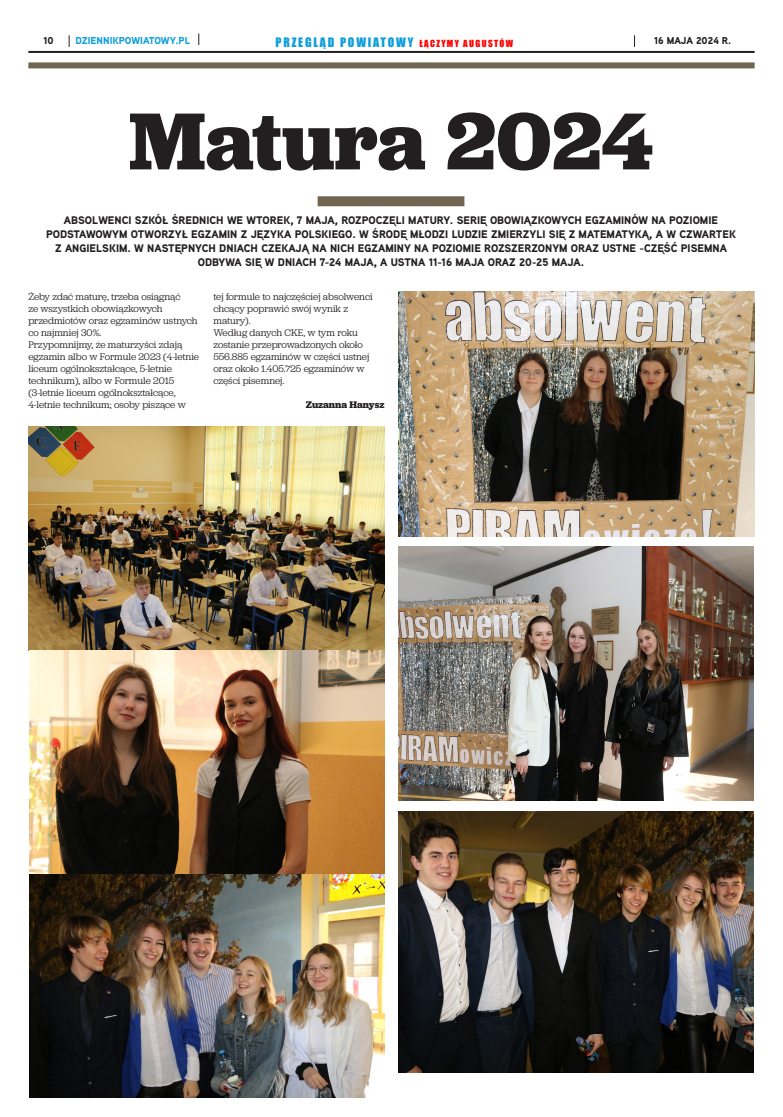
<style>
.page{position:relative;width:783px;height:1117px;background:#fff}
.page>*{position:absolute;margin:0;border:0;box-sizing:border-box;transform-origin:0 0}
.Header_50pt{font:700 84px "Jubilat";color:#231f20}
.t1{font:12px "Impact";letter-spacing:.15em;color:#0f9fdb}
.Intro_CAPS{font:900 11px/14px "Aaux Next";color:#231f20;text-align:center}
.Body{font:10px/12px "Jubilat";color:#231f20}
.t2{font:900 10px "Aaux Next";color:#0f9fdb}
.t3{font:900 10px "Aaux Next";color:#231f20}
.Body-2{font:700 10px "Jubilat";color:#231f20}
.s1{font-size:9px;color:#f00}
</style>
<div class="page">
<hr style="left:28px;top:51px;width:726px;height:2px;background:#231f20">
<svg style="left:69px;top:35px;width:1px;height:12px"></svg>
<svg style="left:198px;top:33px;width:1px;height:12px"></svg>
<svg style="left:634px;top:35px;width:1px;height:12px"></svg>
<div style="left:28px;top:62px;width:726px;height:6px;background:#706551"></div>
<div style="left:317px;top:196px;width:147px;height:10px;background:#706551"></div>
<img style="left:28px;top:427px;width:356px;height:671px">
<img style="left:398px;top:292px;width:356px;height:244px">
<img style="left:398px;top:546px;width:355px;height:255px">
<img style="left:398px;top:811px;width:355px;height:262px">
<p class="t3" style="left:43px;top:34px;width:12px">10</p>
<p class="t2" style="left:75px;top:34px;width:116px">DZIENNIKPOWIATOWY.PL</p>
<p class="t1" style="left:275px;top:33px;width:239px">PRZEGLĄD POWIATOWY <span class="s1">ŁĄCZYMY AUGUSTÓW</span></p>
<p class="t3" style="left:654px;top:34px;width:79px">16 MAJA 2024 R.</p>
<p class="Header_50pt" style="left:129px;top:87px;width:526px">Matura 2024</p>
<p class="Intro_CAPS" style="left:46px;top:213px;width:691px">ABSOLWENCI SZKÓŁ ŚREDNICH WE WTOREK, 7 MAJA, ROZPOCZĘLI MATURY. SERIĘ OBOWIĄZKOWYCH EGZAMINÓW NA POZIOMIE PODSTAWOWYM OTWORZYŁ EGZAMIN Z JĘZYKA POLSKIEGO. W ŚRODĘ MŁODZI LUDZIE ZMIERZYLI SIĘ Z MATEMATYKĄ, A W CZWARTEK Z ANGIELSKIM. W NASTĘPNYCH DNIACH CZEKAJĄ NA NICH EGZAMINY NA POZIOMIE ROZSZERZONYM ORAZ USTNE -CZĘŚĆ PISEMNA ODBYWA SIĘ W DNIACH 7-24 MAJA, A USTNA 11-16 MAJA ORAZ 20-25 MAJA.</p>
<p class="Body" style="left:213px;top:290px;width:161px">tej formule to najczęściej absolwenci chcący poprawić swój wynik z matury).</p>
<p class="Body" style="left:213px;top:326px;width:157px">Według danych CKE, w tym roku zostanie przeprowadzonych około<br>556.885 egzaminów w części ustnej oraz około 1.405.725 egzaminów w części pisemnej.</p>
<p class="Body-2" style="left:305px;top:398px;width:80px">Zuzanna Hanysz</p>
<p class="Body" style="left:28px;top:290px;width:171px">Żeby zdać maturę, trzeba osiągnąć<br>ze wszystkich obowiązkowych przedmiotów oraz egzaminów ustnych co najmniej 30%.</p>
<p class="Body" style="left:28px;top:338px;width:172px">Przypomnijmy, że maturzyści zdają egzamin albo w Formule 2023 (4-letnie liceum ogólnokształcące, 5-letnie technikum), albo w Formule 2015 (3-letnie liceum ogólnokształcące, 4-letnie technikum; osoby piszące w</p>
</div>
